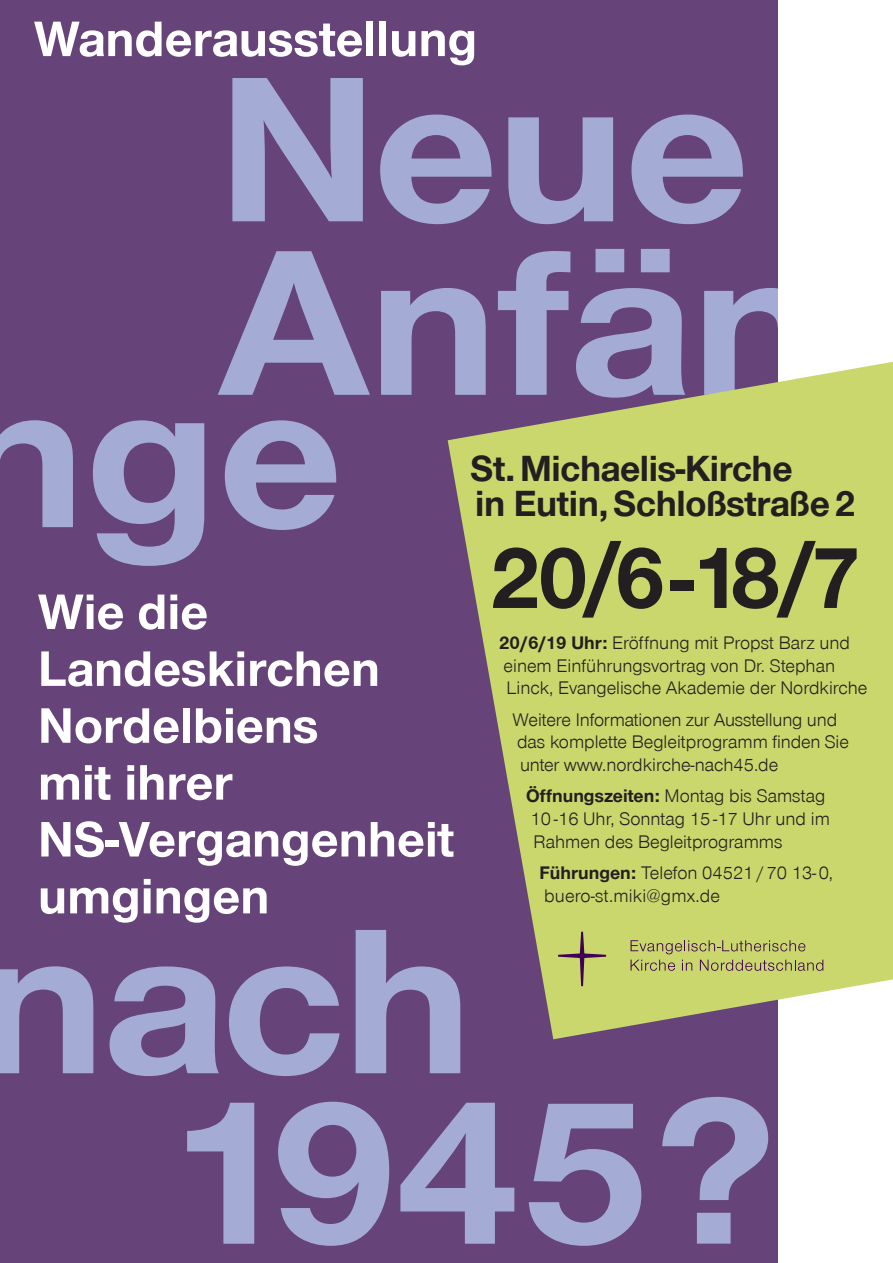
<style>
.page{position:relative;width:893px;height:1263px;background:#fff}
.page>*{position:absolute;margin:0;border:0;box-sizing:border-box;transform-origin:0 0}
.t1{font:700 214.95px/173.6px "Nordelbica";letter-spacing:-.01em;color:#a4acd6;scale:1.08 1}
.t2{font:700 91.5px "Nordelbica";color:#231f20}
.t3{font:700 51.75px/56.8px "Nordelbica";color:#fff}
.t4{font:700 37.5px/35.2px "Nordelbica";letter-spacing:-.01em;color:#231f20}
.t5{font:18.75px/22.8px "Nordelbica";color:#231f20}
.s1{font-weight:700}
</style>
<div class="page">
<div style="left:0;top:0;width:779px;height:1263px;background:#66447a"></div>
<svg style="left:448px;top:362px;width:445px;height:677px;fill:#c9d76d"></svg>
<svg style="left:631px;top:940px;width:174px;height:14px;background:#b1b268"></svg>
<svg style="left:631px;top:960px;width:44px;height:11px"></svg>
<svg style="left:682px;top:960px;width:10px;height:10px"></svg>
<svg style="left:700px;top:960px;width:123px;height:11px"></svg>
<svg style="left:558px;top:932px;width:48px;height:54px;background:#b8bc6a"></svg>
<h3 class="t3" style="left:34px;top:10px;width:445px">Wanderausstellung</h3>
<h1 class="t1" style="left:217px;top:62px;width:561px">Neue<br>Anfän</h1>
<h1 class="t1" style="left:-45px;top:368px;width:361px">nge</h1>
<h3 class="t4" style="left:471px;top:451px;width:387px">St. Michaelis-Kirche<br>in Eutin, Schloßstraße 2</h3>
<h2 class="t2" style="left:490px;top:523px;width:373px">20/6- 18/7</h2>
<p class="t5" style="left:499px;top:631px;width:370px"><span class="s1">20/6/19 Uhr:</span> Eröffnung mit Propst Barz und einem Einführungsvortrag von Dr. Stephan<br>Linck, Evangelische Akademie der Nordkirche</p>
<p class="t5" style="left:513px;top:708px;width:338px">Weitere Informationen zur Ausstellung und das komplette Begleitprogramm finden Sie unter www.nordkirche-nach45.de</p>
<p class="t5" style="left:526px;top:784px;width:305px"><span class="s1">Öffnungszeiten:</span> Montag bis Samstag<br>10 -16 Uhr, Sonntag 15 -17 Uhr und im<br>Rahmen des Begleitprogramms</p>
<p class="t5" style="left:540px;top:861px;width:295px"><span class="s1">Führungen:</span> Telefon 04521 / 70 13-0, buero-st.miki@gmx.de</p>
<h3 class="t3" style="left:38px;top:583px;width:418px">Wie die<br>Landeskirchen<br>Nordelbiens<br>mit ihrer<br>NS-Vergangenheit umgingen</h3>
<h1 class="t1" style="left:163px;top:916px;width:569px;line-height:170.4px;text-indent:-188px">nach<br>1945?</h1>
</div>
